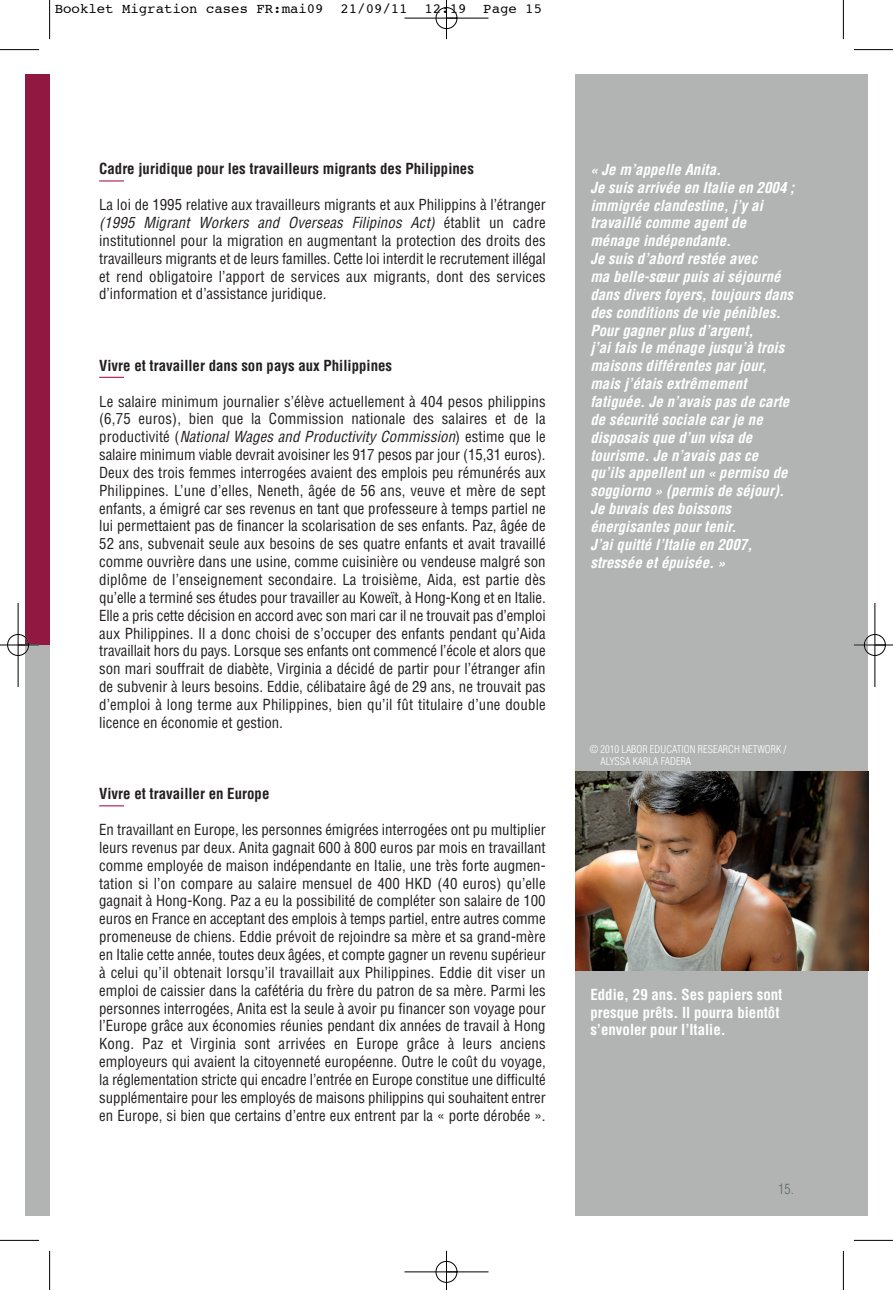
<style>
.page{position:relative;width:893px;height:1290px;background:#fff}
.page>*{position:absolute;margin:0;border:0;box-sizing:border-box;transform-origin:0 0}
.t1{font:condensed 14.88px/17.8px "Helvetica LT Std";color:#231f20;text-align:justify}
.t2{font:italic 700 condensed 14.88px/17.8px "Helvetica";color:#fff}
.t3{font:700 condensed 14.88px "Helvetica LT Std";color:#231f20}
.t4{font:700 condensed 14.88px/17.8px "Helvetica";color:#fff}
.t5{font:14px "Courier";color:#000}
.t6{font:300 condensed 14px "Helvetica LT Std";color:#5f6b69}
.t7{font:300 condensed 10.5px/12.6px "Helvetica LT Std";color:#fff}
.s1{font-style:italic}
</style>
<div class="page">
<div style="left:25px;top:620px;width:25px;height:595px;background:#b2b4b4"></div>
<div style="left:25px;top:74px;width:25px;height:571px;background:#901841"></div>
<div style="left:575px;top:74px;width:293px;height:1141px;background:#b2b4b4"></div>
<hr style="left:99px;top:180px;width:25px;height:2px;background:#ba2b55">
<svg style="left:99px;top:377px;width:25px;height:1px"></svg>
<svg style="left:99px;top:805px;width:25px;height:1px"></svg>
<img style="left:575px;top:771px;width:293px;height:199px">
<hr style="left:49px;top:0;width:1px;height:39px;background:#000">
<hr style="left:0;top:49px;width:39px;height:1px;background:#000">
<hr style="left:843px;top:0;width:1px;height:39px;background:#000">
<hr style="left:854px;top:49px;width:39px;height:1px;background:#000">
<hr style="left:49px;top:1251px;width:1px;height:39px;background:#000">
<hr style="left:0;top:1240px;width:39px;height:1px;background:#000">
<hr style="left:843px;top:1251px;width:1px;height:39px;background:#000">
<hr style="left:854px;top:1240px;width:39px;height:1px;background:#000">
<hr style="left:0;top:644px;width:39px;height:1px;background:#fff">
<hr style="left:854px;top:644px;width:39px;height:1px;background:#fff">
<div style="left:436px;top:1261px;width:21px;height:22px;border:1px solid #fff;border-radius:50%"></div>
<hr style="left:404px;top:18px;width:84px;height:1px;background:#000">
<hr style="left:404px;top:1271px;width:84px;height:1px;background:#000">
<hr style="left:18px;top:603px;width:1px;height:84px;background:#000">
<hr style="left:875px;top:603px;width:1px;height:84px;background:#000">
<hr style="left:446px;top:0;width:1px;height:39px;background:#000">
<hr style="left:446px;top:1251px;width:1px;height:39px;background:#000">
<hr style="left:0;top:645px;width:39px;height:1px;background:#000">
<hr style="left:854px;top:645px;width:39px;height:1px;background:#000">
<div style="left:436px;top:7px;width:21px;height:22px;border:1px solid #000;border-radius:50%"></div>
<div style="left:436px;top:1261px;width:21px;height:21px;border:1px solid #000;border-radius:50%"></div>
<div style="left:7px;top:634px;width:22px;height:22px;border:1px solid #000;border-radius:50%"></div>
<div style="left:864px;top:634px;width:22px;height:22px;border:1px solid #000;border-radius:50%"></div>
<p class="t5" style="left:55px;top:2px;width:489px">Booklet Migration cases FR:mai09 21/09/11 12:19 Page 15</p>
<p class="t3" style="left:99px;top:163px;width:376px">Cadre juridique pour les travailleurs migrants des Philippines</p>
<p class="t1" style="left:99px;top:197px;width:448px">La loi de 1995 relative aux travailleurs migrants et aux Philippins à l’étranger <span class="s1">(1995 Migrant Workers and Overseas Filipinos Act)</span> établit un cadre institutionnel pour la migration en augmentant la protection des droits des travailleurs migrants et de leurs familles. Cette loi interdit le recrutement illégal et rend obligatoire l’apport de services aux migrants, dont des services d’information et d’assistance juridique.</p>
<p class="t3" style="left:99px;top:360px;width:294px">Vivre et travailler dans son pays aux Philippines</p>
<p class="t1" style="left:99px;top:393px;width:448px">Le salaire minimum journalier s’élève actuellement à 404 pesos philippins (6,75 euros), bien que la Commission nationale des salaires et de la productivité (<span class="s1">National Wages and Productivity Commission</span>) estime que le salaire minimum viable devrait avoisiner les 917 pesos par jour (15,31 euros).<br>Deux des trois femmes interrogées avaient des emplois peu rémunérés aux Philippines. L’une d’elles, Neneth, âgée de 56 ans, veuve et mère de sept enfants, a émigré car ses revenus en tant que professeure à temps partiel ne lui permettaient pas de financer la scolarisation de ses enfants. Paz, âgée de 52 ans, subvenait seule aux besoins de ses quatre enfants et avait travaillé comme ouvrière dans une usine, comme cuisinière ou vendeuse malgré son diplôme de l’enseignement secondaire. La troisième, Aida, est partie dès qu’elle a terminé ses études pour travailler au Koweït, à Hong-Kong et en Italie.<br>Elle a pris cette décision en accord avec son mari car il ne trouvait pas d’emploi aux Philippines. Il a donc choisi de s’occuper des enfants pendant qu’Aida travaillait hors du pays. Lorsque ses enfants ont commencé l’école et alors que son mari souffrait de diabète, Virginia a décidé de partir pour l’étranger afin de subvenir à leurs besoins. Eddie, célibataire âgé de 29 ans, ne trouvait pas d’emploi à long terme aux Philippines, bien qu’il fût titulaire d’une double licence en économie et gestion.</p>
<p class="t3" style="left:99px;top:788px;width:172px">Vivre et travailler en Europe</p>
<p class="t1" style="left:99px;top:822px;width:448px">En travaillant en Europe, les personnes émigrées interrogées ont pu multiplier leurs revenus par deux. Anita gagnait 600 à 800 euros par mois en travaillant comme employée de maison indépendante en Italie, une très forte augmen&shy;tation si l’on compare au salaire mensuel de 400 HKD (40 euros) qu’elle gagnait à Hong-Kong. Paz a eu la possibilité de compléter son salaire de 100 euros en France en acceptant des emplois à temps partiel, entre autres comme promeneuse de chiens. Eddie prévoit de rejoindre sa mère et sa grand-mère en Italie cette année, toutes deux âgées, et compte gagner un revenu supérieur à celui qu’il obtenait lorsqu’il travaillait aux Philippines. Eddie dit viser un emploi de caissier dans la cafétéria du frère du patron de sa mère. Parmi les personnes interrogées, Anita est la seule à avoir pu financer son voyage pour l’Europe grâce aux économies réunies pendant dix années de travail à Hong Kong. Paz et Virginia sont arrivées en Europe grâce à leurs anciens employeurs qui avaient la citoyenneté européenne. Outre le coût du voyage, la réglementation stricte qui encadre l’entrée en Europe constitue une difficulté supplémentaire pour les employés de maisons philippins qui souhaitent entrer en Europe, si bien que certains d’entre eux entrent par la « porte dérobée ».</p>
<p class="t2" style="left:590px;top:162px;width:208px">« Je m’appelle Anita.<br>Je suis arrivée en Italie en 2004 ; immigrée clandestine,j’y ai travaillé comme agentde ménage indépendante.<br>Je suis d’abord restée avec<br>ma belle-sœurpuis aiséjourné dans divers foyers,toujours dans des conditions de vie pénibles.<br>Pourgagnerplus d’argent, j’aifais le ménage jusqu’à trois maisons différentes parjour, mais j’étais extrêmement fatiguée.Je n’avais pas de carte de sécurité sociale carje ne disposais que d’un visa de tourisme.Je n’avais pas ce qu’ils appellentun « permiso de soggiorno » (permis de séjour).<br>Je buvais des boissons énergisantes pourtenir.<br>J’aiquitté l’Italie en 2007, stressée etépuisée.»</p>
<p class="t7" style="left:600px;top:743px;width:188px;text-indent:-11px">© 2010 LABOR EDUCATION RESEARCH NETWORK /<br>ALYSSA KARLA FADERA</p>
<p class="t4" style="left:590px;top:986px;width:194px">Eddie, 29 ans. Ses papiers sont presque prêts. Il pourra bientôt s’envoler pour l’Italie.</p>
<p class="t6" style="left:778px;top:1183px;width:17px">15.</p>
</div>
